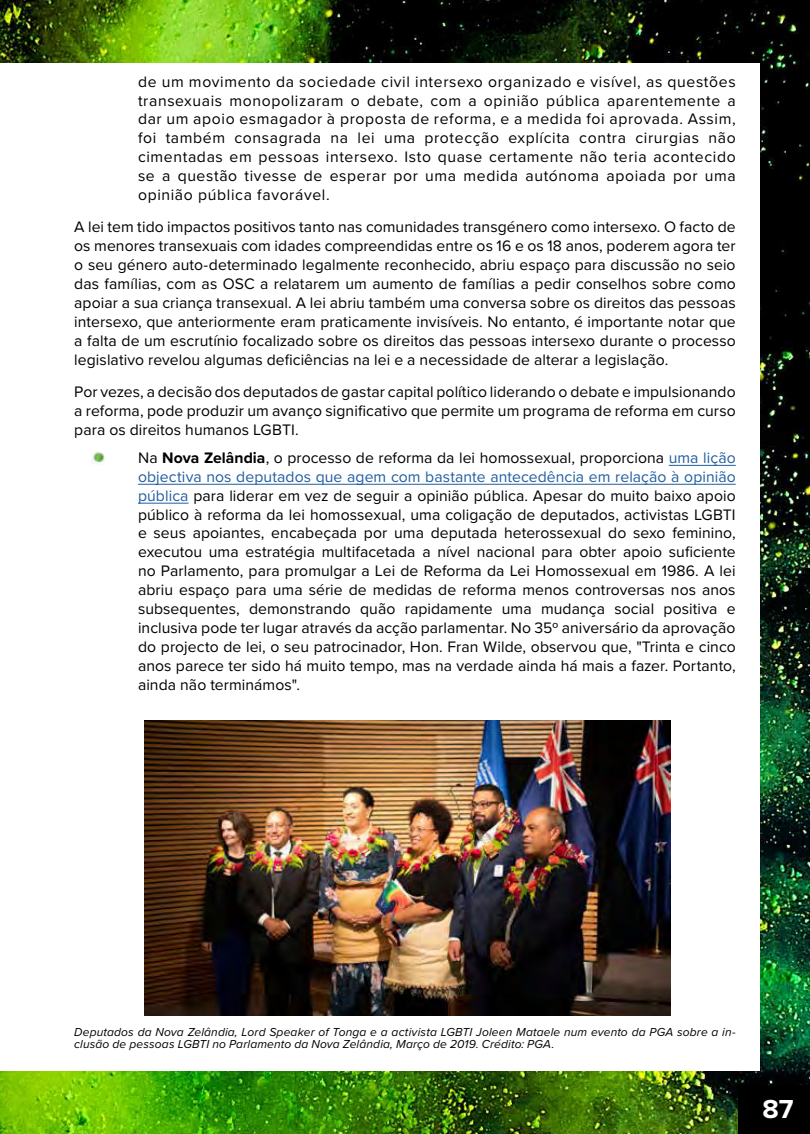
<style>
.page{position:relative;width:810px;height:1134px;background:#fff}
.page>*{position:absolute;margin:0;border:0;box-sizing:border-box;transform-origin:0 0}
.t1{font:700 27px "Proxima Nova";color:#fff}
.t2{font:15.75px/18.9px "Proxima Nova";letter-spacing:.005em;color:#000;text-align:justify}
.t3{font:italic 12px/12px "Proxima Nova";letter-spacing:.01em;color:#000}
.s1{font-weight:700}
.s2{color:#215e9e}
</style>
<div class="page">
<img style="left:0;top:0;width:810px;height:1134px">
<div style="left:0;top:63px;width:746px;height:1008px;background:#fff"></div>
<hr style="left:669px;top:465px;width:67px;height:1px;background:#215e9e">
<hr style="left:138px;top:484px;width:598px;height:1px;background:#215e9e">
<hr style="left:138px;top:503px;width:51px;height:1px;background:#215e9e">
<svg style="left:92px;top:451px;width:13px;height:13px"></svg>
<img style="left:145px;top:720px;width:526px;height:295px">
<div style="left:738px;top:1085px;width:72px;height:49px;background:#000"></div>
<p class="t2" style="left:138px;top:71px;width:599px">de um movimento da sociedade civil intersexo organizado e visível, as questões transexuais monopolizaram o debate, com a opinião pública aparentemente a dar um apoio esmagador à proposta de reforma, e a medida foi aprovada. Assim, foi também consagrada na lei uma protecção explícita contra cirurgias não cimentadas em pessoas intersexo. Isto quase certamente não teria acontecido se a questão tivesse de esperar por uma medida autónoma apoiada por uma opinião pública favorável.</p>
<p class="t2" style="left:74px;top:217px;width:663px">A lei tem tido impactos positivos tanto nas comunidades transgénero como intersexo. O facto de os menores transexuais com idades compreendidas entre os 16 e os 18 anos, poderem agora ter o seu género auto-determinado legalmente reconhecido, abriu espaço para discussão no seio das famílias, com as OSC a relatarem um aumento de famílias a pedir conselhos sobre como apoiar a sua criança transexual. A lei abriu também uma conversa sobre os direitos das pessoas intersexo, que anteriormente eram praticamente invisíveis. No entanto, é importante notar que a falta de um escrutínio focalizado sobre os direitos das pessoas intersexo durante o processo legislativo revelou algumas deficiências na lei e a necessidade de alterar a legislação.</p>
<p class="t2" style="left:74px;top:382px;width:663px">Por vezes, a decisão dos deputados de gastar capital político liderando o debate e impulsionando a reforma, pode produzir um avanço significativo que permite um programa de reforma em curso para os direitos humanos LGBTI.</p>
<p class="t2" style="left:138px;top:447px;width:599px">Na <span class="s1">Nova Zelândia</span>, o processo de reforma da lei homossexual, proporciona <span class="s2">uma lição objectiva nos deputados que agem com bastante antecedência em relação à opinião pública</span> para liderar em vez de seguir a opinião pública. Apesar do muito baixo apoio público à reforma da lei homossexual, uma coligação de deputados, activistas LGBTI e seus apoiantes, encabeçada por uma deputada heterossexual do sexo feminino, executou uma estratégia multifacetada a nível nacional para obter apoio suficiente no Parlamento, para promulgar a Lei de Reforma da Lei Homossexual em 1986. A lei abriu espaço para uma série de medidas de reforma menos controversas nos anos subsequentes, demonstrando quão rapidamente uma mudança social positiva e inclusiva pode ter lugar através da acção parlamentar. No 35º aniversário da aprovação do projecto de lei, o seu patrocinador, Hon. Fran Wilde, observou que, "Trinta e cinco anos parece ter sido há muito tempo, mas na verdade ainda há mais a fazer. Portanto, ainda não terminámos".</p>
<p class="t3" style="left:74px;top:1025px;width:663px">Deputados da Nova Zelândia, Lord Speaker of Tonga e a activista LGBTI Joleen Mataele num evento da PGA sobre a in&shy;clusão de pessoas LGBTI no Parlamento da Nova Zelândia, Março de 2019. Crédito: PGA.</p>
<h1 class="t1" style="left:762px;top:1089px;width:33px">87</h1>
</div>
